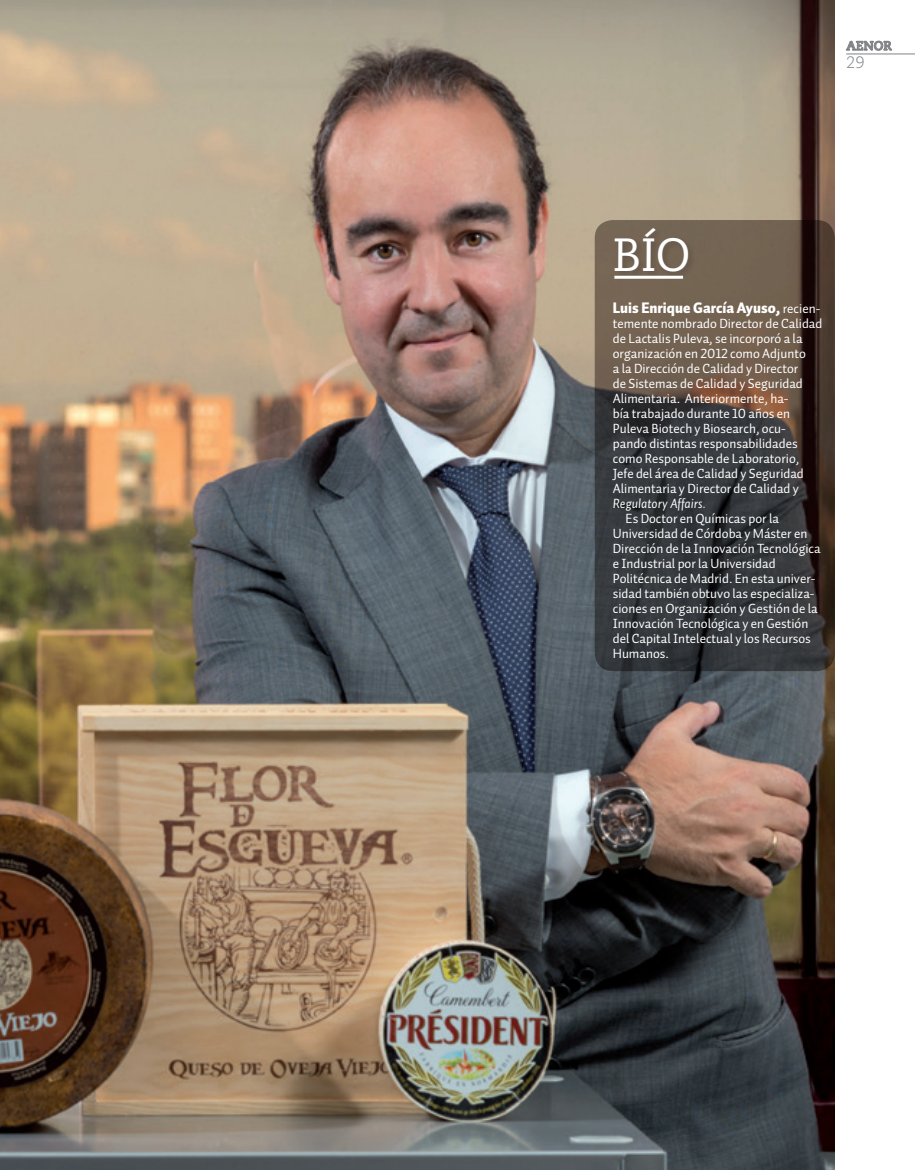
<style>
.page{position:relative;width:915px;height:1170px;background:#fff}
.page>*{position:absolute;margin:0;border:0;box-sizing:border-box;transform-origin:0 0}
.NOMBRE_ENTREVISTA{font:46.5px "Caecilia LT Std";color:#fff}
.t1{font:300 16.5px "Caecilia LT Std";color:#808285}
.BIOGRAFIA_TEXTO{font:900 15px "Auto 1";color:#fff}
.BIOGRAFIA_TEXTO-2{font:13.5px/15px "Auto 1 Regular LF";color:#fff}
.t2{font:700 12.75px "Caecilia LT Std";color:#808285}
.s1{font-family:"Auto 1 Regular LF";font-weight:400;font-size:13.5px}
.s2{font-family:"Auto 1";font-style:italic}
</style>
<div class="page">
<svg style="left:846px;top:41px;width:45px;height:10px"></svg>
<hr style="left:846px;top:54px;width:68px;height:1px;background:#808285">
<img style="left:0;top:0;width:833px;height:1169px">
<svg style="left:594px;top:220px;width:240px;height:451px;background:#47403c"></svg>
<div style="left:612px;top:225px;width:84px;height:54px;background:#726252"></div>
<hr style="left:614px;top:276px;width:68px;height:3px;background:#fff">
<p class="t2" style="left:846px;top:38px;width:47px">AENOR</p>
<p class="t1" style="left:846px;top:53px;width:20px">29</p>
<p class="NOMBRE_ENTREVISTA" style="left:612px;top:228px;width:79px">BÍO</p>
<p class="BIOGRAFIA_TEXTO" style="left:612px;top:298px;width:209px">Luis Enrique García Ayuso, <span class="s1">recien-</span></p>
<p class="BIOGRAFIA_TEXTO-2" style="left:612px;top:315px;width:211px">temente nombrado Director de Calidad de Lactalis Puleva, se incorporó a la organización en 2012 como Adjunto<br>a la Dirección de Calidad y Director<br>de Sistemas de Calidad y Seguridad Alimentaria. Anteriormente, ha-<br>bía trabajado durante 10 años en Puleva Biotech y Biosearch, ocu&shy;pando distintas responsabilidades como Responsable de Laboratorio, Jefe del área de Calidad y Seguridad Alimentaria y Director de Calidad y <span class="s2">Regulatory Affairs.</span></p>
<p class="BIOGRAFIA_TEXTO-2" style="left:612px;top:510px;width:209px;text-indent:13px">Es Doctor en Químicas por la Universidad de Córdoba y Máster en Dirección de la Innovación Tecnológica e Industrial por la Universidad Politécnica de Madrid. En esta univer&shy;sidad también obtuvo las especializa&shy;ciones en Organización y Gestión de la Innovación Tecnológica y en Gestión del Capital Intelectual y los Recursos Humanos.</p>
</div>
